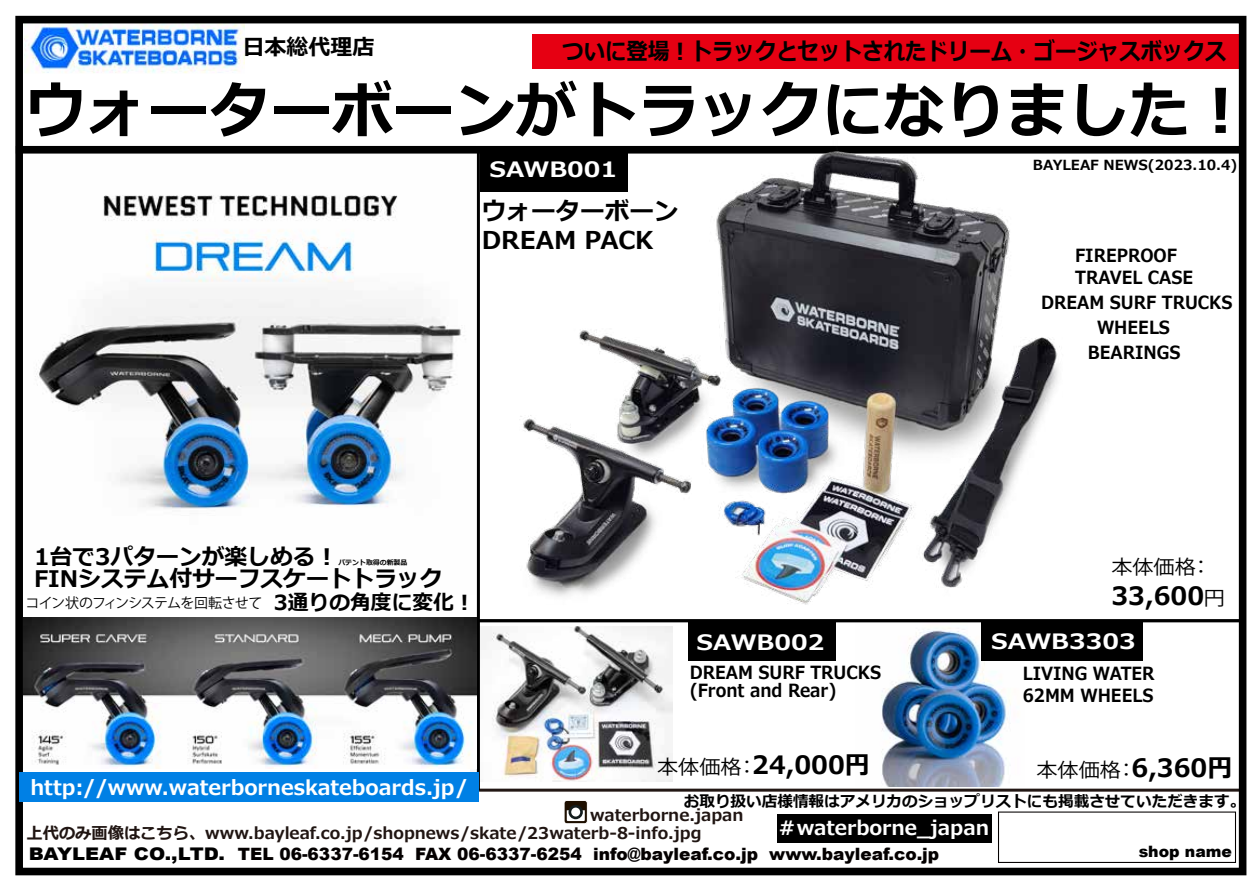
<style>
.page{position:relative;width:1260px;height:893px;background:#fff}
.page>*{position:absolute;margin:0;border:0;box-sizing:border-box;transform-origin:0 0}
.t1{font:700 61.35px "Meiryo";color:#000}
.t2{font:700 25.2px "Meiryo";color:#000}
.t3{font:700 24.6px/29.5px "Meiryo";color:#000}
.t4{font:700 23.55px "Meiryo";color:#000;scale:.91 1}
.t5{font:700 22.8px "Meiryo";color:#000}
.t6{font:700 21.9px "Meiryo";color:#000}
.t7{font:700 21.15px "Meiryo";color:#fff;scale:1.16 1}
.t8{font:700 20.4px "Meiryo";color:#fff}
.t9{font:700 19.65px "Meiryo";color:#fff}
.t10{font:19.5px "Koz Go Pr 6 N";color:#000;scale:1.08 1}
.t11{font:700 18.15px/21.8px "Meiryo";color:#000;scale:.91 1}
.t12{font:900 16.95px "Arial";color:#040000}
.t13{font:700 16.2px "Meiryo";color:#201512}
.t14{font:900 15.75px "Arial";color:#000}
.t15{font:700 15.6px "Meiryo";color:#000}
.t16{font:13.95px "Koz Go Pr 6 N";letter-spacing:-.05em;color:#000}
.t17{font:700 13.95px "Meiryo";color:#000}
.t18{font:700 6.9px "Meiryo";color:#000}
.s1{font-family:"Meiryo";font-weight:700;font-size:20.85px}
.s2{font-family:"Koz Go Pr 6 N";font-weight:400;font-size:19.5px}
.s3{color:#211613}
.s4{font-size:17.4px;color:#000}
</style>
<div class="page">
<img style="left:476px;top:626px;width:197px;height:155px">
<img style="left:856px;top:622px;width:168px;height:164px">
<img style="left:25px;top:145px;width:450px;height:364px">
<div style="left:480px;top:152px;width:148px;height:40px;background:#000"></div>
<div style="left:777px;top:814px;width:215px;height:28px;background:#000"></div>
<img style="left:24px;top:25px;width:220px;height:48px">
<div style="left:532px;top:34px;width:707px;height:34px;background:#e60012"></div>
<hr style="left:19px;top:788px;width:1222px;height:3px;background:#221714">
<div style="left:15px;top:16px;width:1231px;height:859px;border:8px solid #000"></div>
<div style="left:16px;top:146px;width:1230px;height:7px;background:#000"></div>
<hr style="left:477px;top:148px;width:3px;height:642px;background:#000">
<div style="left:19px;top:772px;width:459px;height:30px;background:#0080e5"></div>
<svg style="left:564px;top:800px;width:23px;height:23px"></svg>
<div style="left:564px;top:800px;width:24px;height:24px;border:1px solid #fff;border-radius:3px"></div>
<svg style="left:567px;top:810px;width:18px;height:11px"></svg>
<svg style="left:569px;top:804px;width:14px;height:15px"></svg>
<div style="left:571px;top:807px;width:9px;height:9px;background:#fff;border-radius:50%"></div>
<img style="left:23px;top:617px;width:453px;height:151px">
<img style="left:502px;top:145px;width:572px;height:460px">
<hr style="left:478px;top:619px;width:763px;height:3px;background:#000">
<div style="left:688px;top:621px;width:147px;height:40px;background:#000"></div>
<div style="left:982px;top:621px;width:161px;height:39px;background:#000"></div>
<p class="t6" style="left:243px;top:31px;width:133px">日本総代理店</p>
<p class="t4" style="left:562px;top:35px;width:731px">ついに登場︕トラックとセットされたドリーム・ゴージャスボックス</p>
<h1 class="t1" style="left:25px;top:67px;width:1228px">ウォーターボーンがトラックになりました︕</h1>
<p class="t7" style="left:489px;top:155px;width:112px">SAWB001</p>
<h3 class="t3" style="left:482px;top:197px;width:223px">ウォーターボーン　<br>DREAM PACK</h3>
<p class="t17" style="left:1033px;top:155px;width:206px">BAYLEAF NEWS(2023.10.4)</p>
<p class="t11" style="left:1075px;top:245px;width:131px">FIREPROOF<br>TRAVEL CASE</p>
<p class="t11" style="left:1041px;top:290px;width:212px;line-height:25px;text-align:center">DREAM SURF TRUCKS<br>WHEELS<br>BEARINGS</p>
<p class="t5" style="left:34px;top:540px;width:306px">1台で3パターンが楽しめる︕</p>
<p class="t18" style="left:338px;top:557px;width:70px">パテント取得の新製品</p>
<p class="t5" style="left:34px;top:563px;width:410px">FINシステム付サーフスケートトラック</p>
<p class="t16" style="left:25px;top:594px;width:451px">コイン状のフィンシステムを回転させて <span class="s1">3通りの角度に変化︕</span></p>
<p class="t10" style="left:1111px;top:556px;width:94px">本体価格：</p>
<h2 class="t2" style="left:1111px;top:577px;width:115px">33,600<span class="s2">円</span></h2>
<p class="t7" style="left:697px;top:627px;width:112px">SAWB002</p>
<p class="t7" style="left:991px;top:626px;width:126px">SAWB3303</p>
<p class="t11" style="left:690px;top:664px;width:212px;line-height:18px">DREAM SURF TRUCKS (Front and Rear)</p>
<p class="t11" style="left:1023px;top:663px;width:146px">LIVING WATER<br>62MM WHEELS</p>
<h2 class="t2" style="left:657px;top:747px;width:214px"><span class="s2">本体価格：</span>24,000円</h2>
<h2 class="t2" style="left:1037px;top:749px;width:197px"><span class="s2">本体価格：</span>6,360円</h2>
<p class="t8" style="left:30px;top:773px;width:439px">http://www.waterborneskateboards.jp/</p>
<p class="t15" style="left:684px;top:790px;width:563px">お取り扱い店様情報はアメリカのショップリストにも掲載させていただきます。</p>
<p class="t13" style="left:590px;top:803px;width:155px">waterborne.japan</p>
<p class="t9" style="left:777px;top:813px;width:214px">＃waterborne_japan</p>
<p class="t13" style="left:26px;top:822px;width:677px">上代のみ画像はこちら、www.bayleaf.co.jp/shopnews/skate/23<span class="s3">waterb-8</span>-info.jpg</p>
<p class="t12" style="left:29px;top:841px;width:912px"><span class="s4">BAYLEAF CO.,LTD.</span> TEL 06-6337-6154 FAX 06-6337-6254 info@bayleaf.co.jp www.bayleaf.co.jp</p>
<p class="t14" style="left:1139px;top:839px;width:95px">shop name</p>
</div>
